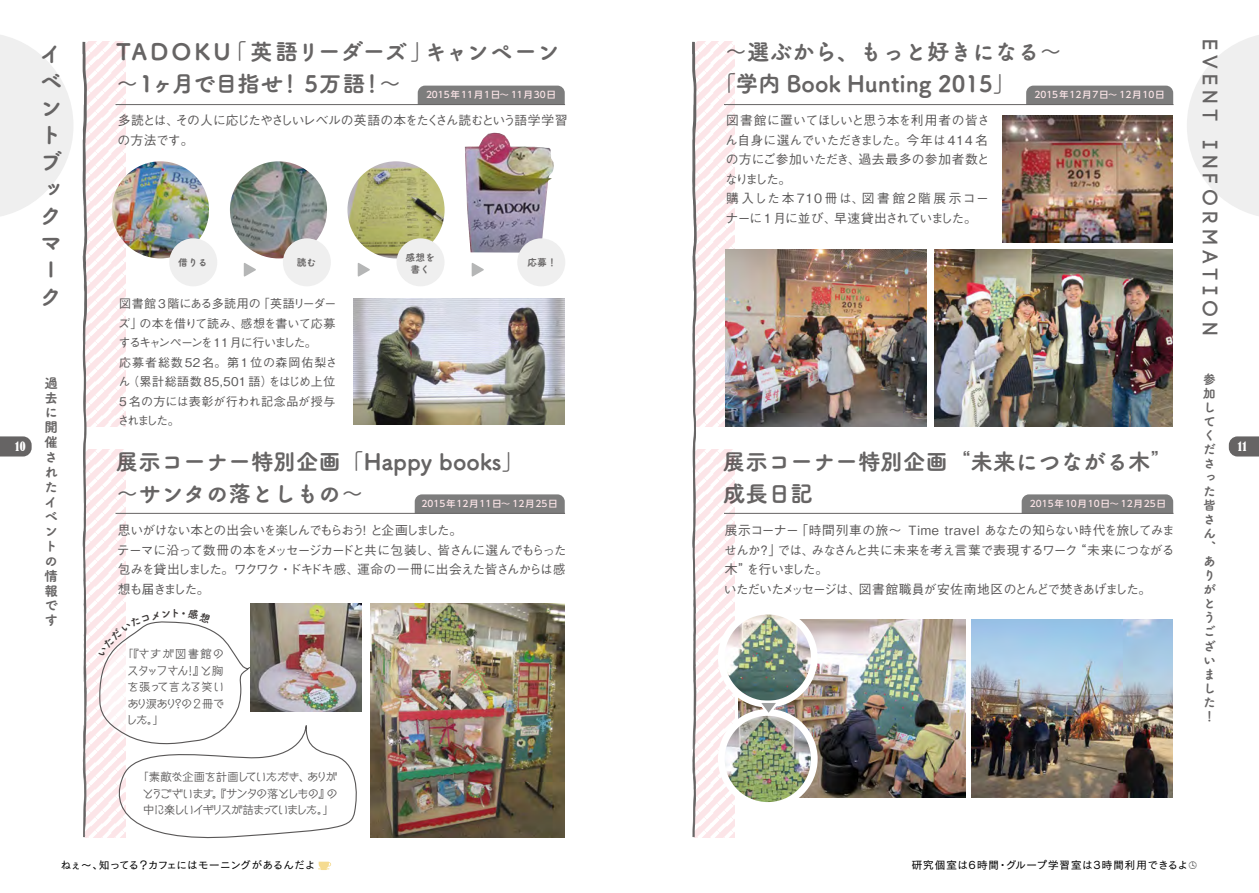
<style>
.page{position:relative;width:1259px;height:893px;background:#fff}
.page>*{position:absolute;margin:0;border:0;box-sizing:border-box;transform-origin:0 0}
.t1{font:22.5px/27px "Tsuku A Rd Gothic Std E";color:#666464}
.t2{font:700 21px "Code";letter-spacing:.3em;color:#666464}
.t3{font:13.5px/14.9px "Tsuku A Rd Gothic Std E";color:#666464}
.t4{font:500 12.75px/19.5px "Gothic BBB Pro";letter-spacing:-.055em;color:#595757}
.t5{font:500 12.75px/19.5px "Gothic BBB Pro";letter-spacing:-.085em;color:#595757}
.t6{font:500 12.75px/19.5px "Gothic BBB Pro";letter-spacing:.01em;color:#595757}
.t7{font:12.75px/14.1px "Tsuku A Rd Gothic Std E";color:#666464}
.t8{font:500 12px/19.5px "Gothic BBB Pro";letter-spacing:.01em;color:#595757}
.t9{font:condensed 12px "Bernard";color:#fff}
.t10{font:11.25px/16.5px "New Cinema A Std D";letter-spacing:-.1em;color:#595757;text-align:center}
.t11{font:11.25px/16.5px "New Cinema A Std D";letter-spacing:-.08em;color:#595757;text-align:justify}
.t12{font:10.5px "New Cezanne Pro M";letter-spacing:.1em;color:#000}
.t13{font:10.5px "New Cezanne Pro M";color:#000}
.t14{font:9.75px/12px "Tsuku A Rd Gothic Std E";color:#666464;text-align:center}
.t15{font:500 9px "UD Shin Go NT Pro";letter-spacing:.11em;color:#fce5e8}
.s1{font-family:"Gothic MB101 Pro"}
</style>
<div class="page">
<svg style="left:87px;top:41px;width:39px;height:386px;fill:#fce9ec"></svg>
<svg style="left:85px;top:449px;width:41px;height:389px;fill:#fce9ec"></svg>
<svg style="left:697px;top:41px;width:38px;height:386px;fill:#fce9ec"></svg>
<svg style="left:694px;top:449px;width:41px;height:389px;fill:#fce9ec"></svg>
<svg style="left:0;top:35px;width:73px;height:181px"></svg>
<svg style="left:1187px;top:35px;width:72px;height:181px"></svg>
<img style="left:738px;top:619px;width:227px;height:178px">
<div style="left:718px;top:608px;width:99px;height:99px;border:14px solid #fff;border-radius:50%"></div>
<div style="left:718px;top:709px;width:99px;height:100px;border:14px solid #fff;border-radius:50%"></div>
<img style="left:112px;top:161px;width:97px;height:97px;border-radius:49px">
<img style="left:230px;top:161px;width:97px;height:97px;border-radius:49px">
<img style="left:347px;top:161px;width:97px;height:97px;border-radius:49px">
<img style="left:353px;top:299px;width:212px;height:125px">
<img style="left:370px;top:604px;width:195px;height:233px">
<img style="left:465px;top:133px;width:89px;height:120px">
<img style="left:251px;top:604px;width:110px;height:108px">
<img style="left:1002px;top:115px;width:170px;height:128px">
<img style="left:725px;top:250px;width:201px;height:176px">
<img style="left:935px;top:250px;width:237px;height:176px">
<img style="left:971px;top:619px;width:201px;height:178px">
<img style="left:724px;top:614px;width:87px;height:87px;border-radius:43px">
<img style="left:724px;top:716px;width:87px;height:86px;border-radius:43px">
<div style="left:415px;top:494px;width:150px;height:19px;background:#7d7d7d"></div>
<hr style="left:115px;top:513px;width:450px;height:1px;background:#666464">
<div style="left:1026px;top:86px;width:147px;height:18px;background:#7d7d7d"></div>
<hr style="left:724px;top:104px;width:449px;height:1px;background:#666464">
<div style="left:418px;top:86px;width:147px;height:18px;background:#7d7d7d"></div>
<hr style="left:115px;top:104px;width:450px;height:1px;background:#666464">
<div style="left:1021px;top:494px;width:152px;height:19px;background:#7d7d7d"></div>
<hr style="left:724px;top:513px;width:449px;height:1px;background:#666464">
<div style="left:169px;top:238px;width:48px;height:48px;background:#efefef;border-radius:50%"></div>
<div style="left:283px;top:238px;width:48px;height:48px;background:#efefef;border-radius:50%"></div>
<div style="left:396px;top:238px;width:48px;height:48px;background:#efefef;border-radius:50%"></div>
<div style="left:517px;top:238px;width:48px;height:48px;background:#efefef;border-radius:50%"></div>
<svg style="left:244px;top:263px;width:12px;height:13px"></svg>
<svg style="left:358px;top:263px;width:12px;height:13px"></svg>
<svg style="left:472px;top:263px;width:12px;height:13px"></svg>
<svg style="left:754px;top:700px;width:28px;height:18px"></svg>
<svg style="left:82px;top:42px;width:5px;height:795px"></svg>
<svg style="left:692px;top:42px;width:5px;height:795px"></svg>
<svg style="left:0;top:436px;width:32px;height:20px"></svg>
<svg style="left:1228px;top:436px;width:31px;height:20px"></svg>
<svg style="left:318px;top:862px;width:13px;height:8px"></svg>
<svg style="left:98px;top:609px;width:261px;height:230px"></svg>
<h1 class="t1" style="left:40px;top:39px;width:23px">イベントブックマーク</h1>
<h2 class="t2" style="left:1220px;top:40px;width:297px;rotate:90deg">Event Information</h2>
<h1 class="t1" style="left:116px;top:35px;width:445px;line-height:31.5px">TADOKU「英語リーダーズ」キャンペーン～1ヶ月で目指せ！ 5万語！～</h1>
<h1 class="t1" style="left:724px;top:37px;width:339px">～選ぶから、もっと好きになる～</h1>
<h1 class="t1" style="left:713px;top:69px;width:303px">「学内 Book Hunting 2015」</h1>
<p class="t15" style="left:426px;top:87px;width:131px">2015年11月1日～ 11月30日</p>
<p class="t15" style="left:1034px;top:87px;width:131px">2015年12月7日～ 12月10日</p>
<p class="t4" style="left:117px;top:109px;width:452px">多読とは、その人に応じたやさしいレベルの英語の本をたくさん読むという語学学習の方法です。</p>
<p class="t6" style="left:725px;top:109px;width:266px">図書館に置いてほしいと思う本を利用者の皆さん自身に選んでいただきました。今年は414 名の方にご参加いただき、過去最多の参加者数となりました。<br>購入した本710冊は、図書館2階展示コーナーに 1 月に並び、早速貸出されていました。</p>
<p class="t14" style="left:178px;top:255px;width:31px">借りる</p>
<p class="t14" style="left:297px;top:255px;width:21px">読む</p>
<p class="t14" style="left:405px;top:251px;width:31px">感想を書く</p>
<p class="t14" style="left:527px;top:255px;width:31px">応募！</p>
<p class="t8" style="left:117px;top:292px;width:221px">図書館3階にある多読用の「英語リーダーズ」の本を借りて読み、感想を書いて応募するキャンペーンを11 月に行いました。<br>応募者総数52名。第1位の森岡佑梨さん（累計総語数85,501語）をはじめ上位<br>5名の方には表彰が行われ記念品が授与されました。</p>
<p class="t7" style="left:1203px;top:371px;width:14px">参加してくださった皆さん、ありがとうございました！</p>
<p class="t3" style="left:44px;top:374px;width:15px">過去に開催されたイベントの情報です</p>
<p class="t9" style="left:15px;top:440px;width:12px">10</p>
<p class="t9" style="left:1237px;top:440px;width:10px">11</p>
<h1 class="t1" style="left:723px;top:445px;width:451px;line-height:31.5px">展示コーナー特別企画<span class="s1">“</span>未来につながる木<span class="s1">”</span>成長日記</h1>
<h1 class="t1" style="left:116px;top:445px;width:409px;line-height:31.5px">展示コーナー特別企画「Happy books」～サンタの落としもの～</h1>
<p class="t15" style="left:421px;top:496px;width:137px">2015年12月11日～ 12月25日</p>
<p class="t15" style="left:1030px;top:496px;width:137px">2015年10月10日～ 12月25日</p>
<p class="t4" style="left:724px;top:519px;width:452px">展示コーナー「時間列車の旅～ Time travel あなたの知らない時代を旅してみませんか？」では、みなさんと共に未来を考え言葉で表現するワーク“未来につながる木”を行いました。<br>いただいたメッセージは、図書館職員が安佐南地区のとんどで焚きあげました。</p>
<p class="t5" style="left:117px;top:519px;width:451px">思いがけない本との出会いを楽しんでもらおう！ と企画しました。<br>テーマに沿って数冊の本をメッセージカードと共に包装し、皆さんに選んでもらった包みを貸出しました。ワクワク・ドキドキ感、運命の一冊に出会えた皆さんからは感想も届きました。</p>
<p class="t11" style="left:126px;top:645px;width:100px;text-indent:-4px">「『さすが図書館のスタッフさん！』と胸を張って言える笑いあり涙あり？の 2 冊でした。」</p>
<p class="t10" style="left:138px;top:768px;width:201px">「素敵な企画を計画していただき、ありがとうございます。『サンタの落としもの』の中に楽しいイギリスが詰まっていました。」</p>
<p class="t13" style="left:60px;top:856px;width:256px">ねぇ～、知ってる？カフェにはモーニングがあるんだよ</p>
<p class="t12" style="left:911px;top:856px;width:278px">研究個室は6時間・グループ学習室は3時間利用できるよ</p>
</div>
